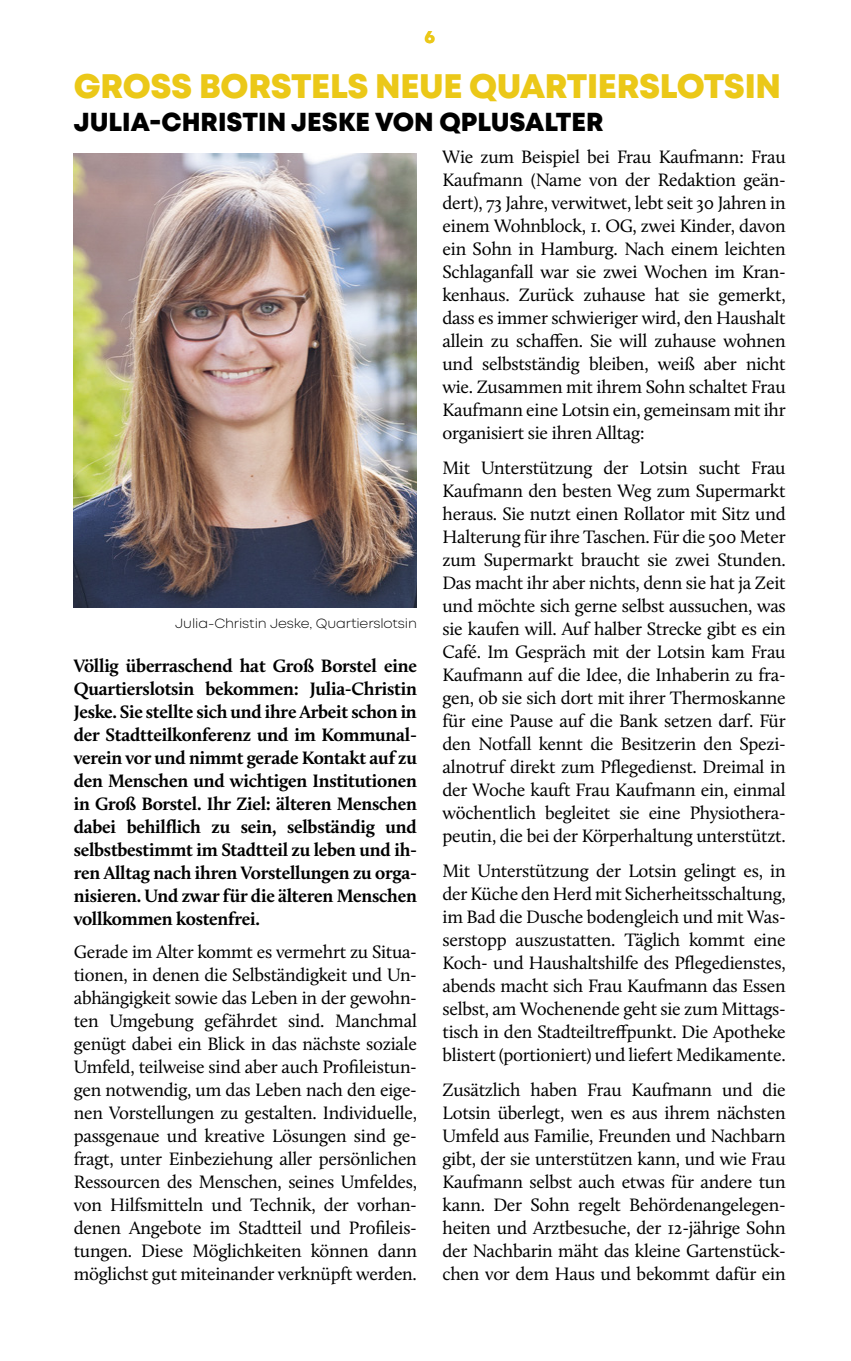
<style>
.page{position:relative;width:851px;height:1361px;background:#fff}
.page>*{position:absolute;margin:0;border:0;box-sizing:border-box;transform-origin:0 0}
.t1{font:800 34px "Mont";letter-spacing:-.01em;color:#ebc818}
.t2{font:800 26px "Mont";color:#000}
.GBB_19_NORMALTEXT{font:18.6px/23px "Calluna";letter-spacing:-.015em;color:#000;text-align:justify}
.GBB_19_NORMALTEXT-2{font:700 18.6px/23px "Calluna";letter-spacing:-.015em;color:#000;text-align:justify}
.t3{font:800 18px "Mont";color:#ebc818}
.GBB_19_BU{font:300 13.4px "Mont";letter-spacing:-.01em;color:#000;scale:1.05 1}
</style>
<div class="page">
<img style="left:74px;top:153px;width:343px;height:455px">
<p class="t3" style="left:424px;top:25px;width:12px">6</p>
<p class="t1" style="left:74px;top:64px;width:708px">GROSS BORSTELS NEUE QUARTIERSLOTSIN</p>
<p class="t2" style="left:74px;top:104px;width:531px">JULIA-CHRISTIN JESKE VON QPLUSALTER</p>
<p class="GBB_19_BU" style="left:175px;top:614px;width:232px">Julia-Christin Jeske, Quartierslotsin</p>
<p class="GBB_19_NORMALTEXT-2" style="left:74px;top:654px;width:345px">Völlig überraschend hat Groß Borstel eine Quartierslotsin bekommen: Julia-Christin Jeske. Sie stellte sich und ihre Arbeit schon in der Stadtteilkonferenz und im Kommunal&shy;verein vor und nimmt gerade Kontakt auf zu den Menschen und wichtigen Institutionen in Groß Borstel. Ihr Ziel: älteren Menschen dabei behilflich zu sein, selbständig und selbstbestimmt im Stadtteil zu leben und ih&shy;ren Alltag nach ihren Vorstellungen zu orga&shy;nisieren. Und zwar für die älteren Menschen vollkommen kostenfrei.</p>
<p class="GBB_19_NORMALTEXT" style="left:74px;top:940px;width:345px">Gerade im Alter kommt es vermehrt zu Situa&shy;tionen, in denen die Selbständigkeit und Un&shy;abhängigkeit sowie das Leben in der gewohn&shy;ten Umgebung gefährdet sind. Manchmal genügt dabei ein Blick in das nächste soziale Umfeld, teilweise sind aber auch Profileistun&shy;gen notwendig, um das Leben nach den eige&shy;nen Vorstellungen zu gestalten. Individuelle, passgenaue und kreative Lösungen sind ge&shy;fragt, unter Einbeziehung aller persönlichen Ressourcen des Menschen, seines Umfeldes, von Hilfsmitteln und Technik, der vorhan&shy;denen Angebote im Stadtteil und Profileis&shy;tungen. Diese Möglichkeiten können dann möglichst gut miteinander verknüpft werden.</p>
<p class="GBB_19_NORMALTEXT" style="left:442px;top:145px;width:345px">Wie zum Beispiel bei Frau Kaufmann: Frau Kaufmann (Name von der Redaktion geän&shy;dert), 73 Jahre, verwitwet, lebt seit 30 Jahren in einem Wohnblock, 1. OG, zwei Kinder, davon ein Sohn in Hamburg. Nach einem leichten Schlaganfall war sie zwei Wochen im Kran&shy;kenhaus. Zurück zuhause hat sie gemerkt, dass es immer schwieriger wird, den Haushalt allein zu schaffen. Sie will zuhause wohnen und selbstständig bleiben, weiß aber nicht wie. Zusammen mit ihrem Sohn schaltet Frau Kaufmann eine Lotsin ein, gemeinsam mit ihr organisiert sie ihren Alltag:</p>
<p class="GBB_19_NORMALTEXT" style="left:442px;top:456px;width:345px">Mit Unterstützung der Lotsin sucht Frau Kaufmann den besten Weg zum Supermarkt heraus. Sie nutzt einen Rollator mit Sitz und Halterung für ihre Taschen. Für die 500 Meter zum Supermarkt braucht sie zwei Stunden.<br>Das macht ihr aber nichts, denn sie hat ja Zeit und möchte sich gerne selbst aussuchen, was sie kaufen will. Auf halber Strecke gibt es ein Café. Im Gespräch mit der Lotsin kam Frau Kaufmann auf die Idee, die Inhaberin zu fra&shy;gen, ob sie sich dort mit ihrer Thermoskanne für eine Pause auf die Bank setzen darf. Für den Notfall kennt die Besitzerin den Spezi&shy;alnotruf direkt zum Pflegedienst. Dreimal in der Woche kauft Frau Kaufmann ein, einmal wöchentlich begleitet sie eine Physiothera&shy;peutin, die bei der Körperhaltung unterstützt.</p>
<p class="GBB_19_NORMALTEXT" style="left:442px;top:859px;width:345px">Mit Unterstützung der Lotsin gelingt es, in der Küche den Herd mit Sicherheitsschaltung, im Bad die Dusche bodengleich und mit Was&shy;serstopp auszustatten. Täglich kommt eine Koch- und Haushaltshilfe des Pflegedienstes, abends macht sich Frau Kaufmann das Essen selbst, am Wochenende geht sie zum Mittags&shy;tisch in den Stadteiltreffpunkt. Die Apotheke blistert (portioniert) und liefert Medikamente.</p>
<p class="GBB_19_NORMALTEXT" style="left:442px;top:1078px;width:345px">Zusätzlich haben Frau Kaufmann und die Lotsin überlegt, wen es aus ihrem nächsten Umfeld aus Familie, Freunden und Nachbarn gibt, der sie unterstützen kann, und wie Frau Kaufmann selbst auch etwas für andere tun kann. Der Sohn regelt Behördenangelegen&shy;heiten und Arztbesuche, der 12-jährige Sohn der Nachbarin mäht das kleine Gartenstück&shy;chen vor dem Haus und bekommt dafür ein</p>
</div>
